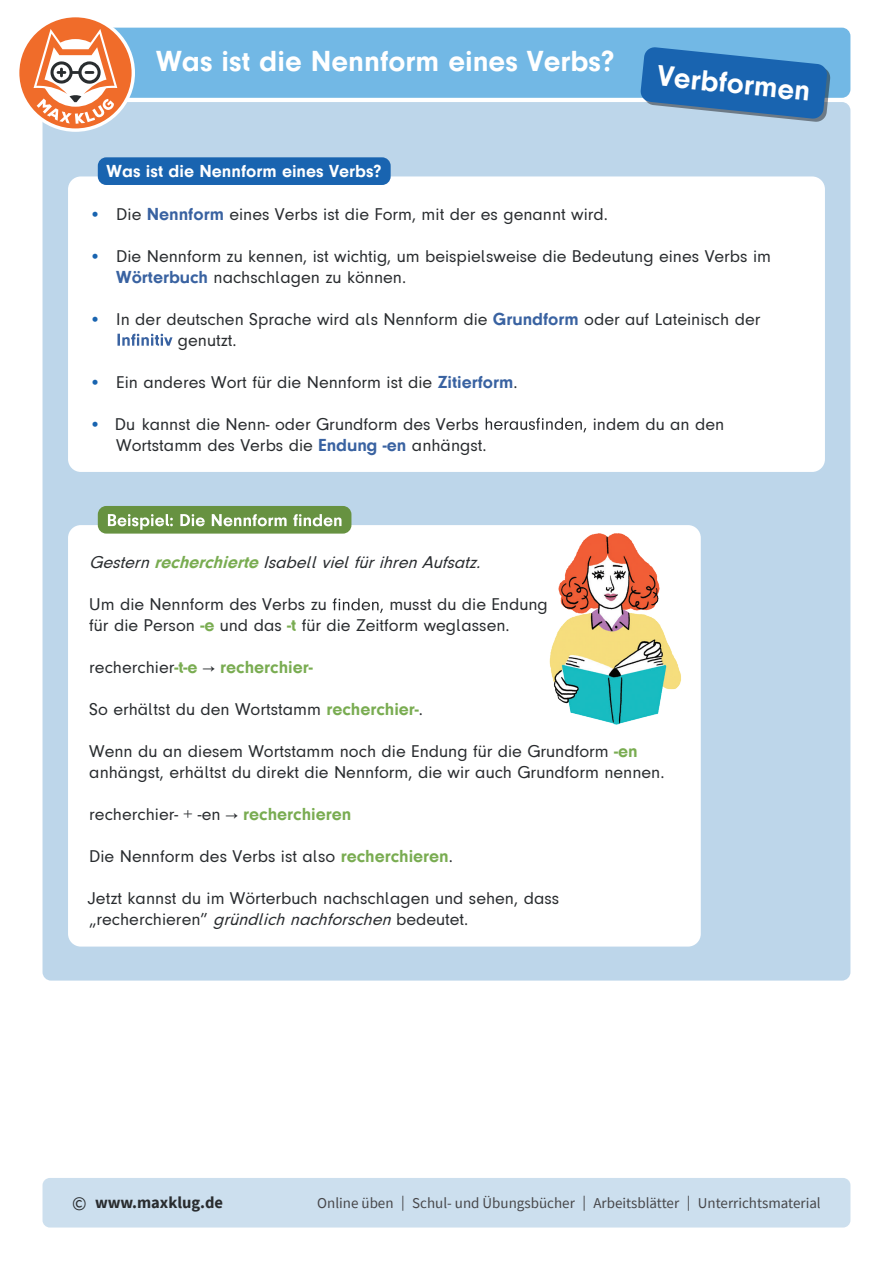
<style>
.page{position:relative;width:893px;height:1263px;background:#fff}
.page>*{position:absolute;margin:0;border:0;box-sizing:border-box;transform-origin:0 0}
.t1{font:700 30px "Mk Druckschrift N";color:#fff}
.t2{font:18px/21px "Mk Druckschrift N";color:#292c2f}
.t3{font:italic 18px "Mk Druckschrift N";color:#292c2f}
.t4{font:700 18px "Mk Druckschrift N";color:#fff}
.t5{font:700 18px "Mk Druckschrift N";color:#79ac51}
.t6{font:700 16.5px "Source Sans Pro";color:#292c2f}
.t7{font:15px "Source Sans Pro";color:#47474a}
.s1{color:#1964b0}
.s2{font-weight:700;color:#3962a1}
.s3{font-weight:700;color:#79ac51}
.s4{font-weight:400;color:#292c2f}
.s5{font-style:italic}
.s6{font-weight:400;font-size:19.5px}
</style>
<div class="page">
<div style="left:43px;top:102px;width:807px;height:878px;background:#bdd6ea;border-radius:9px"></div>
<div style="left:75px;top:28px;width:775px;height:70px;background:#72b8e5;border-radius:9px"></div>
<svg style="left:640px;top:47px;width:191px;height:75px"></svg>
<div style="left:43px;top:1178px;width:807px;height:49px;background:#ccdfee;border-radius:7px"></div>
<svg style="left:19px;top:17px;width:116px;height:115px"></svg>
<div style="left:68px;top:525px;width:633px;height:421px;background:#fff;border-radius:13px"></div>
<div style="left:68px;top:176px;width:757px;height:296px;background:#fff;border-radius:13px"></div>
<div style="left:98px;top:157px;width:293px;height:28px;background:#1964b0;border-radius:9px"></div>
<div style="left:98px;top:506px;width:253px;height:28px;background:#679241;border-radius:9px"></div>
<svg style="left:117px;top:334px;width:56px;height:12px"></svg>
<svg style="left:486px;top:418px;width:100px;height:15px"></svg>
<svg style="left:333px;top:598px;width:50px;height:15px"></svg>
<svg style="left:108px;top:514px;width:233px;height:16px"></svg>
<img style="left:549px;top:529px;width:152px;height:200px">
<h1 class="t1" style="left:156px;top:44px;width:460px">Was ist die Nennform eines Verbs?</h1>
<h1 class="t1" style="left:659px;top:58px;width:155px;rotate:6deg">Verbformen</h1>
<p class="t4" style="left:107px;top:161px;width:277px">Was ist die Nennform eines Verbs?</p>
<p class="t2" style="left:89px;top:204px;width:520px"><span class="s1">•</span> Die <span class="s2">Nennform</span> eines Verbs ist die Form, mit der es genannt wird.</p>
<p class="t2" style="left:116px;top:246px;width:656px;text-indent:-27px"><span class="s1">•</span> Die Nennform zu kennen, ist wichtig, um beispielsweise die Bedeutung eines Verbs im<br><span class="s2">Wörterbuch</span> nachschlagen zu können.</p>
<p class="t2" style="left:178px;top:309px;width:584px;text-indent:-89px"><span class="s1">•</span> In der deutschen Sprache wird als Nennform die <span class="s2">Grundform</span> oder auf Lateinisch der genutzt.</p>
<p class="t2" style="left:89px;top:372px;width:430px"><span class="s1">•</span> Ein anderes Wort für die Nennform ist die <span class="s2">Zitierform</span>.</p>
<p class="t2" style="left:89px;top:414px;width:391px"><span class="s1">•</span> Du kannst die Nenn- oder Grundform des Verbs</p>
<p class="t2" style="left:593px;top:414px;width:133px">indem du an den</p>
<p class="t2" style="left:116px;top:435px;width:372px">Wortstamm des Verbs die <span class="s2">Endung -en</span> anhängst.</p>
<p class="t3" style="left:89px;top:553px;width:398px">Gestern<span class="s3">recherchierte</span>IsabellvielfürihrenAufsatz.</p>
<p class="t2" style="left:89px;top:594px;width:239px">Um die Nennform des Verbs zu</p>
<p class="t2" style="left:89px;top:594px;width:460px;text-indent:300px">musst du die Endung für die Person <span class="s3">-e</span> und das <span class="s3">-t</span> für die Zeitform weglassen.</p>
<p class="t5" style="left:89px;top:657px;width:225px"><span class="s4">recherchier</span>-t-e <span class="s4">→</span> recherchier-</p>
<p class="t2" style="left:89px;top:699px;width:335px">So erhältst du den Wortstamm <span class="s3">recherchier-</span>.</p>
<p class="t2" style="left:89px;top:741px;width:577px">Wenn du an diesem Wortstamm noch die Endung für die Grundform <span class="s3">-en </span>anhängst, erhältst du direkt die Nennform, die wir auch Grundform nennen.</p>
<p class="t2" style="left:89px;top:804px;width:264px">recherchier- + -en → <span class="s3">recherchieren</span></p>
<p class="t2" style="left:89px;top:846px;width:365px">Die Nennform des Verbs ist also <span class="s3">recherchieren</span>.</p>
<p class="t2" style="left:89px;top:888px;width:471px">Jetzt kannst du im Wörterbuch nachschlagen und sehen, dass „recherchieren” <span class="s5">gründlichnachforschen</span>bedeutet.</p>
<p class="t6" style="left:72px;top:1191px;width:152px"><span class="s6">©</span> www.maxklug.de</p>
<p class="t7" style="left:317px;top:1194px;width:505px">Online üben | Schul- und Übungsbücher | Arbeitsblätter | Unterrichtsmaterial</p>
</div>
